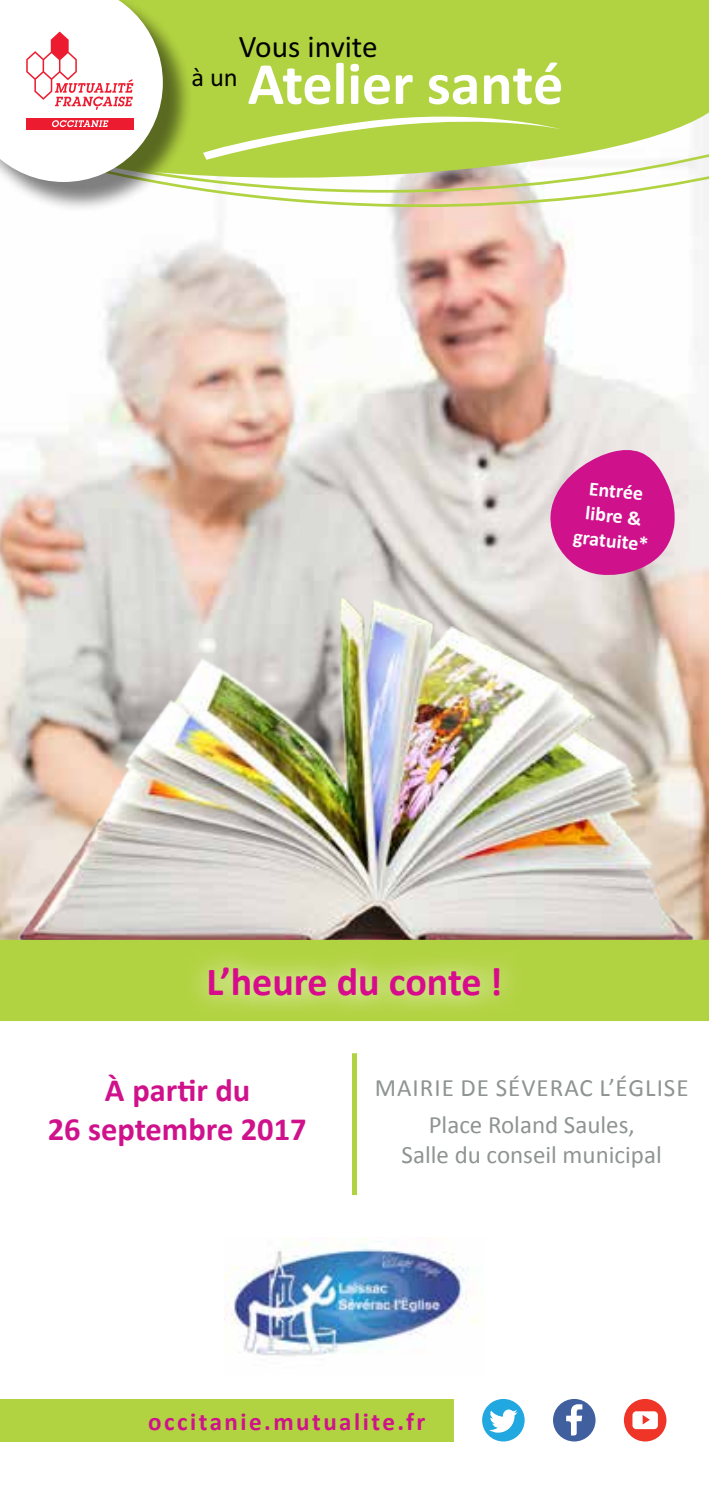
<style>
.page{position:relative;width:709px;height:1489px;background:#fff}
.page>*{position:absolute;margin:0;border:0;box-sizing:border-box;transform-origin:0 0}
.t1{font:700 60.25px "Calibri";color:#fff}
.t2{font:700 40px "Calibri";color:#d70b8c}
.t3{font:700 32.5px/39px "Calibri";color:#cf128c;text-align:center}
.t4{font:31.25px "Calibri";color:#000}
.t5{font:26.5px "Calibri";color:#000}
.t6{font:25px/37px "Calibri";letter-spacing:.04em;color:#8e9492;text-align:center}
.t7{font:25px "Calibri";color:#8e9492}
.t8{font:700 25px "Calibri";letter-spacing:.1em;color:#cf128c}
.t9{font:700 20px/25px "Calibri";color:#fff;text-align:center}
</style>
<div class="page">
<img style="left:105px;top:207px;width:604px;height:116px">
<img style="left:0;top:323px;width:709px;height:616px">
<svg style="left:194px;top:182px;width:515px;height:25px"></svg>
<svg style="left:560px;top:0;width:149px;height:182px;fill:#b2d341"></svg>
<div style="left:0;top:0;width:194px;height:213px;background:#000;opacity:.5"></div>
<svg style="left:0;top:0;width:560px;height:182px"></svg>
<div style="left:352px;top:1053px;width:5px;height:141px;background:#b2d341"></div>
<div style="left:0;top:939px;width:709px;height:81px;background:#b2d341"></div>
<svg style="left:186px;top:946px;width:336px;height:73px;background:#bad755"></svg>
<svg style="left:550px;top:449px;width:126px;height:128px;background:#d446a0"></svg>
<div style="left:0;top:1398px;width:454px;height:43px;background:#b2d341"></div>
<div style="left:553px;top:1398px;width:42px;height:43px;background:#3f5f9f;border-radius:50%"></div>
<svg style="left:566px;top:1404px;width:16px;height:31px"></svg>
<div style="left:482px;top:1398px;width:42px;height:43px;background:#22a8e0;border-radius:50%"></div>
<svg style="left:489px;top:1409px;width:28px;height:23px"></svg>
<div style="left:624px;top:1398px;width:42px;height:43px;background:#ee3527;border-radius:50%"></div>
<svg style="left:632px;top:1411px;width:26px;height:17px"></svg>
<img style="left:225px;top:1237px;width:254px;height:119px">
<p class="t4" style="left:239px;top:28px;width:140px">Vous invite</p>
<p class="t5" style="left:191px;top:61px;width:48px">à un</p>
<h1 class="t1" style="left:248px;top:46px;width:317px">Atelier santé</h1>
<p class="t9" style="left:580px;top:474px;width:77px;rotate:6deg">Entrée libre &amp; gratuite*</p>
<h2 class="t2" style="left:206px;top:956px;width:298px">L’heure du conte !</h2>
<h3 class="t3" style="left:48px;top:1071px;width:260px">à partir du<br>26 septembre 2017</h3>
<p class="t6" style="left:375px;top:1069px;width:315px">Mairie de séverac l’église<br>Place Roland Saules,</p>
<p class="t7" style="left:401px;top:1138px;width:262px">Salle du conseil municipal</p>
<p class="t8" style="left:148px;top:1405px;width:278px">occitanie.mutualite.fr</p>
</div>
